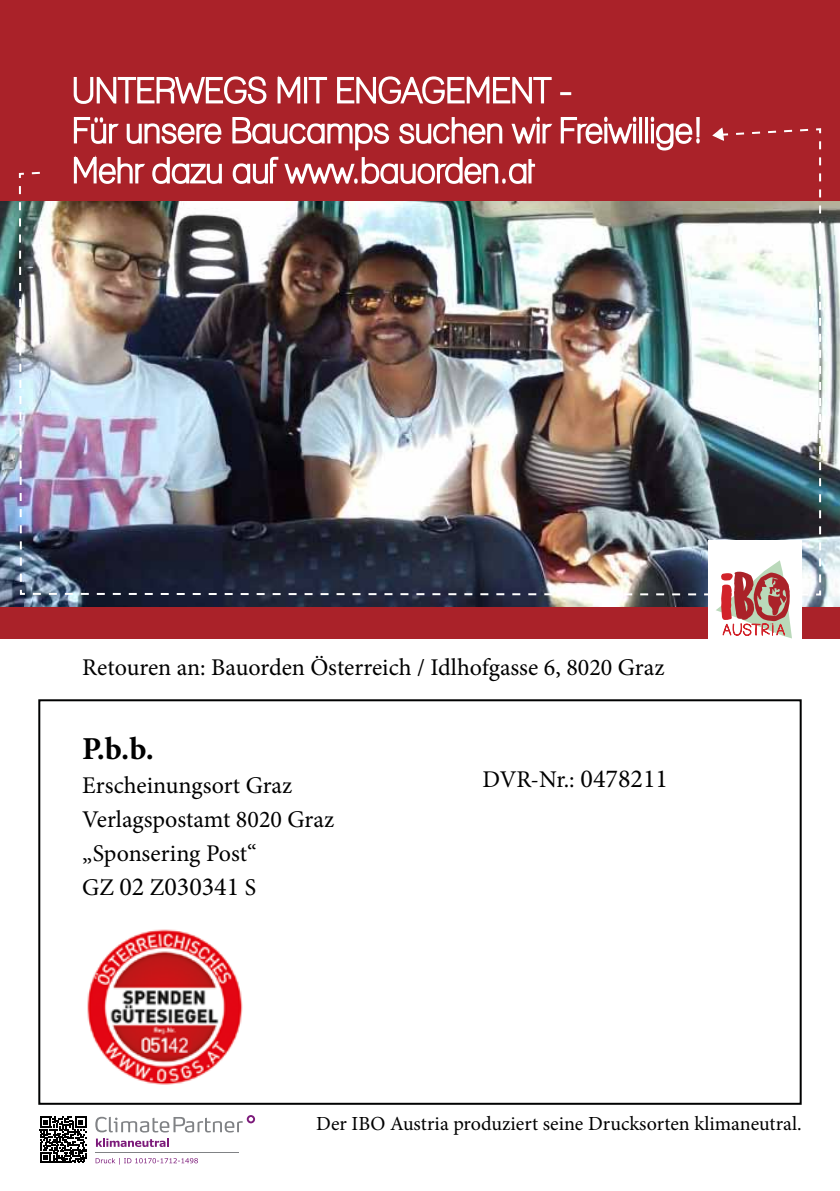
<style>
.page{position:relative;width:840px;height:1191px;background:#fff}
.page>*{position:absolute;margin:0;border:0;box-sizing:border-box;transform-origin:0 0}
.t1{font:57.8px "Sunrise International Demo";color:#d2232a;scale:1.08 1}
.t2{font:700 32px "Minion Pro";color:#000}
.t3{font:26px "Minion Pro";color:#000}
.t4{font:24px/34px "Minion Pro";letter-spacing:-.005em;color:#000}
.t5{font:20px "Minion Pro";color:#000}
.s1{font-size:24px}
.s2{font-size:26px}
.s3{color:#aa2229}
</style>
<div class="page">
<div style="left:0;top:0;width:839px;height:638px;background:#aa2229"></div>
<div style="left:38px;top:699px;width:763px;height:405px;border:2px solid #000101"></div>
<img style="left:87px;top:929px;width:156px;height:156px">
<svg style="left:96px;top:1138px;width:73px;height:9px"></svg>
<hr style="left:96px;top:1152px;width:143px;height:1px;background:#808285">
<svg style="left:95px;top:1115px;width:160px;height:17px"></svg>
<svg style="left:40px;top:1116px;width:47px;height:47px"></svg>
<svg style="left:96px;top:1158px;width:102px;height:6px"></svg>
<img style="left:0;top:201px;width:839px;height:406px">
<img style="left:18px;top:75px;width:802px;height:563px">
<p class="t4" style="left:82px;top:651px;width:583px">Retouren an: Bauorden Österreich / Idlhofgasse 6, 8020 Graz</p>
<h2 class="t2" style="left:82px;top:726px;width:73px">P.b.b.</h2>
<p class="t4" style="left:82px;top:768px;width:253px">Erscheinungsort Graz<br>Verlagspostamt 8020 Graz „Sponsering Post“</p>
<p class="t3" style="left:82px;top:869px;width:175px"><span class="s1">GZ</span> 02 <span class="s1">Z</span>030341 <span class="s1">S</span></p>
<p class="t4" style="left:482px;top:762px;width:187px">DVR-Nr.: <span class="s2">0478211</span></p>
<h1 class="t1" style="left:719px;top:572px;width:34px">i<span class="s3">b</span></h1>
<p class="t5" style="left:316px;top:1109px;width:486px">Der IBO Austria produziert seine Drucksorten klimaneutral.</p>
</div>
